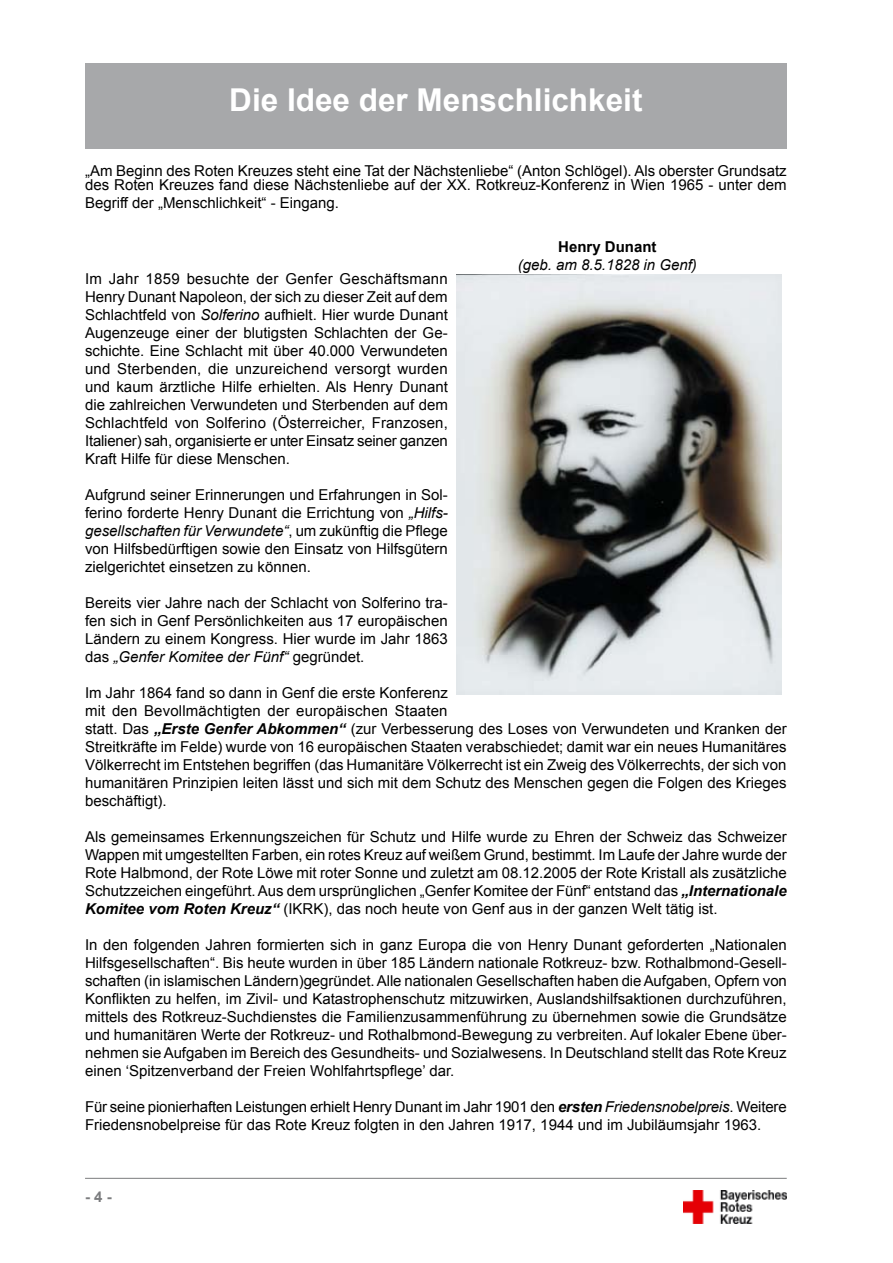
<style>
.page{position:relative;width:893px;height:1263px;background:#fff}
.page>*{position:absolute;margin:0;border:0;box-sizing:border-box;transform-origin:0 0}
.t1{font:700 31.5px "Arial";color:#fff}
.t2{font:15px/18px "Arial";color:#000;text-align:justify}
.t3{font:italic 15px "Arial";color:#000}
.t4{font:700 15px "Arial";color:#000}
.t5{font:700 15px "Arial";color:#7b7c7e}
.s1{font-style:italic}
.s2{font-weight:700;font-style:italic}
</style>
<div class="page">
<hr style="left:85px;top:1178px;width:702px;height:1px;background:#7b7c7e">
<img style="left:683px;top:1191px;width:104px;height:32px">
<div style="left:85px;top:64px;width:702px;height:85px;background:#a7a8aa"></div>
<img style="left:456px;top:275px;width:326px;height:420px">
<h1 class="t1" style="left:229px;top:79px;width:415px">Die Idee der Menschlichkeit</h1>
<p class="t2" style="left:85px;top:164px;width:703px;line-height:13.5px">„Am Beginn des Roten Kreuzes steht eine Tat der Nächstenliebe“ (Anton Schlögel). Als oberster Grundsatz des Roten Kreuzes fand diese Nächstenliebe auf der XX. Rotkreuz-Konferenz in Wien 1 965 - unter dem</p>
<p class="t2" style="left:85px;top:193px;width:255px">Begriff der „Menschlichkeit“ - Eingang.</p>
<p class="t4" style="left:558px;top:237px;width:100px">Henry Dunant</p>
<p class="t3" style="left:518px;top:255px;width:181px">(geb. am 8.5.1828 in Genf)</p>
<p class="t2" style="left:85px;top:270px;width:364px">Im Jahr 1 859 besuchte der Genfer Geschäftsmann Henry Dunant Napoleon, der sich zu dieser Zeit auf dem Schlachtfeld von <span class="s1">Solferino</span> aufhielt. Hier wurde Dunant Augenzeuge einer der blutigsten Schlachten der Ge&shy;schichte. Eine Schlacht mit über 40.000 Verwundeten und Sterbenden, die unzureichend versorgt wurden und kaum ärztliche Hilfe erhielten. Als Henry Dunant die zahlreichen Verwundeten und Sterbenden auf dem Schlachtfeld von Solferino (Österreicher, Franzosen, Italiener) sah, organisierte er unter Einsatz seiner ganzen Kraft Hilfe für diese Menschen.</p>
<p class="t2" style="left:85px;top:486px;width:364px">Aufgrund seiner Erinnerungen und Erfahrungen in Sol&shy;ferino forderte Henry Dunant die Errichtung von <span class="s1">„Hilfs&shy;gesellschaften für Verwundete“</span>, um zukünftig die Pflege von Hilfsbedürftigen sowie den Einsatz von Hilfsgütern zielgerichtet einsetzen zu können.</p>
<p class="t2" style="left:85px;top:594px;width:364px">Bereits vier Jahre nach der Schlacht von Solferino tra&shy;fen sich in Genf Persönlichkeiten aus 1 7 europäischen Ländern zu einem Kongress. Hier wurde im Jahr 1 863 das <span class="s1">„Genfer Komitee der Fünf“</span> gegründet.</p>
<p class="t2" style="left:85px;top:684px;width:703px;text-align:left">Im Jahr 1 864 fand so dann in Genf die erste Konferenz<br>mit den Bevollmächtigten der europäischen Staaten<br>statt. Das <span class="s2">„Erste Genfer Abkommen“</span> (zur Verbesserung des Loses von Verwundeten und Kranken der Streitkräfte im Felde) wurde von 1 6 europäischen Staaten verabschiedet; damit war ein neues Humanitäres Völkerrecht im Entstehen begriffen (das Humanitäre Völkerrecht ist ein Zweig des Völkerrechts, der sich von humanitären Prinzipien leiten lässt und sich mit dem Schutz des Menschen gegen die Folgen des Krieges beschäftigt).</p>
<p class="t2" style="left:85px;top:828px;width:703px">Als gemeinsames Erkennungszeichen für Schutz und Hilfe wurde zu Ehren der Schweiz das Schweizer Wappen mit umgestellten Farben, ein rotes Kreuz auf weißem Grund, bestimmt. Im Laufe der Jahre wurde der Rote Halbmond, der Rote Löwe mit roter Sonne und zuletzt am 08.1 2.2005 der Rote Kristall als zusätzliche Schutzzeichen eingeführt. Aus dem ursprünglichen „Genfer Komitee der Fünf“ entstand das <span class="s2">„Internationale Komitee vom Roten Kreuz“</span> (IKRK), das noch heute von Genf aus in der ganzen Welt tätig ist.</p>
<p class="t2" style="left:85px;top:936px;width:703px">In den folgenden Jahren formierten sich in ganz Europa die von Henry Dunant geforderten „Nationalen Hilfsgesellschaften“. Bis heute wurden in über 1 85 Ländern nationale Rotkreuz- bzw. Rothalbmond-Gesell&shy;schaften (in islamischen Ländern)gegründet. Alle nationalen Gesellschaften haben die Aufgaben, Opfern von Konflikten zu helfen, im Zivil- und Katastrophenschutz mitzuwirken, Auslandshilfsaktionen durchzuführen, mittels des Rotkreuz-Suchdienstes die Familienzusammenführung zu übernehmen sowie die Grundsätze und humanitären Werte der Rotkreuz- und Rothalbmond-Bewegung zu verbreiten. Auf lokaler Ebene über&shy;nehmen sie Aufgaben im Bereich des Gesundheits- und Sozialwesens. In Deutschland stellt das Rote Kreuz einen ‘Spitzenverband der Freien Wohlfahrtspflege’ dar.</p>
<p class="t2" style="left:85px;top:1098px;width:703px">Für seine pionierhaften Leistungen erhielt Henry Dunant im Jahr 1 901 den <span class="s2">ersten</span> <span class="s1">Friedensnobelpreis</span>. Weitere<br>Friedensnobelpreise für das Rote Kreuz folgten in den Jahren 1 91 7, 1 944 und im Jubiläumsjahr 1 963.</p>
<p class="t5" style="left:85px;top:1186px;width:28px">- -</p>
</div>
